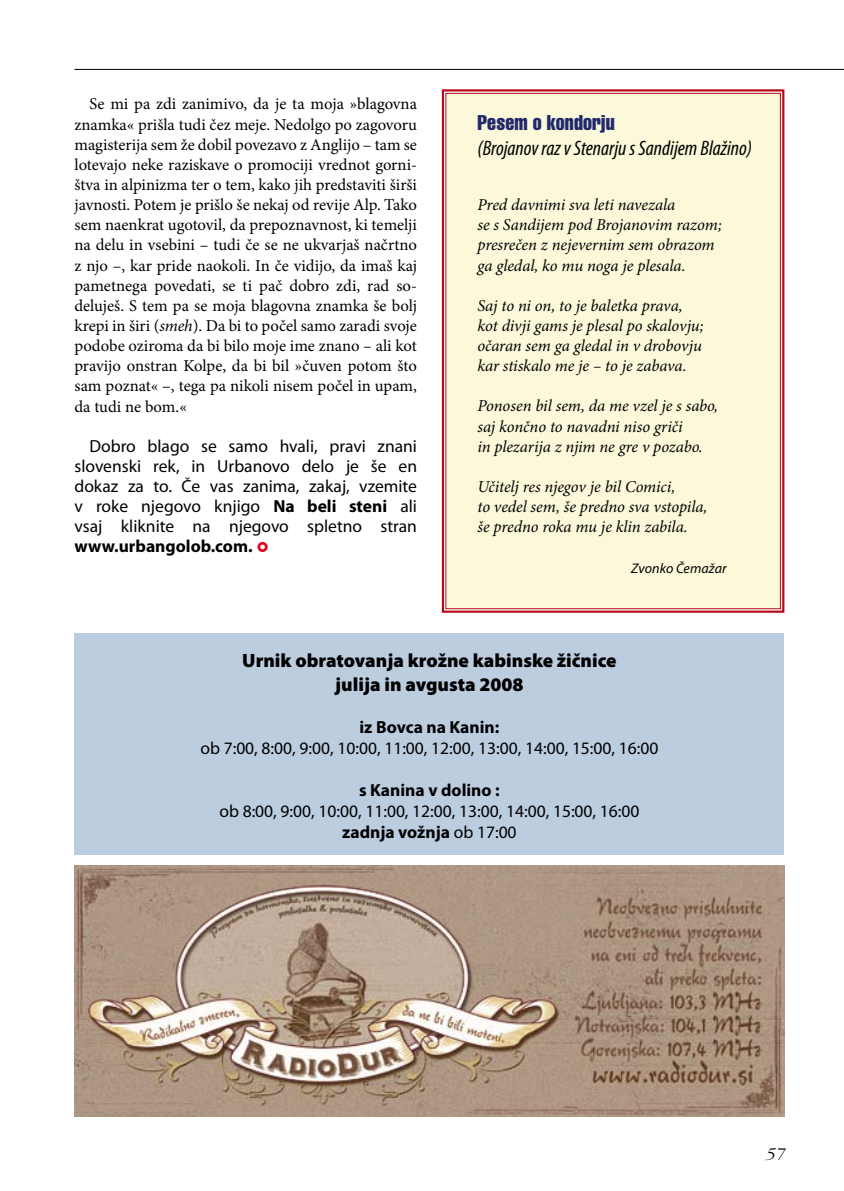
<style>
.page{position:relative;width:844px;height:1191px;background:#fff}
.page>*{position:absolute;margin:0;border:0;box-sizing:border-box;transform-origin:0 0}
.t1{font:italic condensed 21px "Myriad Pro";color:#000}
.t2{font:extra-condensed 21px "Helvetica";letter-spacing:.005em;color:#21296a}
.t3{font:900 19.25px/23.1px "Myriad Pro";color:#000;text-align:center}
.t4{font:17.5px/20.1px "Myriad Pro";color:#000;text-align:justify}
.t5{font:700 17.5px "Myriad Pro";color:#000}
.t6{font:italic 300 16.97px "Garamond";color:#000}
.t7{font:16.62px/20.1px "Minion Pro";color:#000;text-align:justify}
.t8{font:italic 16.62px/20.1px "Minion Pro";letter-spacing:-.005em;color:#000}
.t9{font:italic 14px "Myriad Pro";letter-spacing:.005em;color:#000}
.s1{font-style:italic}
.s2{font-weight:700}
.s3{font-family:"Markacija";font-size:14px;color:#e2001a}
</style>
<div class="page">
<hr style="left:74px;top:69px;width:769px;height:1px;background:#000">
<div style="left:74px;top:633px;width:710px;height:222px;background:#bdcde0"></div>
<img style="left:74px;top:865px;width:710px;height:251px">
<div style="left:441px;top:89px;width:344px;height:524px;background:#fcf9db"></div>
<p class="t7" style="left:74px;top:94px;width:344px;text-indent:15px">Se mi pa zdi zanimivo, da je ta moja »blagovna znamka« prišla tudi čez meje. Nedolgo po zagovoru magisterija sem že dobil povezavo z Anglijo – tam se lotevajo neke raziskave o promociji vrednot gorni&shy;štva in alpinizma ter o tem, kako jih predstaviti širši javnosti. Potem je prišlo še nekaj od revije Alp. Tako sem naenkrat ugotovil, da prepoznavnost, ki temelji na delu in vsebini – tudi če se ne ukvarjaš načrtno z njo –, kar pride naokoli. In če vidijo, da imaš kaj pametnega povedati, se ti pač dobro zdi, rad so&shy;deluješ. S tem pa se moja blagovna znamka še bolj krepi in širi (<span class="s1">smeh</span>). Da bi to počel samo zaradi svoje podobe oziroma da bi bilo moje ime znano – ali kot pravijo onstran Kolpe, da bi bil »čuven potom što sam poznat« –, tega pa nikoli nisem počel in upam, da tudi ne bom.«</p>
<p class="t4" style="left:74px;top:435px;width:344px;text-indent:15px">Dobro blago se samo hvali, pravi znani slovenski rek, in Urbanovo delo je še en dokaz za to. Če vas zanima, zakaj, vzemite v roke njegovo knjigo <span class="s2">Na beli steni</span> ali vsaj kliknite na njegovo spletno stran <span class="s2">www.urbangolob.com.</span> <span class="s3">m</span></p>
<p class="t2" style="left:477px;top:109px;width:139px">Pesem o kondorju</p>
<p class="t1" style="left:477px;top:135px;width:276px">(Brojanov raz v Stenarju s Sandijem Blažino)</p>
<p class="t8" style="left:477px;top:195px;width:246px">Pred davnimi sva leti navezala<br>se s Sandijem pod Brojanovim razom; presrečen z nejevernim sem obrazom ga gledal, ko mu noga je plesala.</p>
<p class="t8" style="left:477px;top:295px;width:228px">Saj to ni on, to je baletka prava, kot divji gams je plesal po skalovju; očaran sem ga gledal in v drobovju kar stiskalo me je – to je zabava.</p>
<p class="t8" style="left:477px;top:396px;width:242px">Ponosen bil sem, da me vzel je s sabo, saj končno to navadni niso griči<br>in plezarija z njim ne gre v pozabo.</p>
<p class="t8" style="left:477px;top:476px;width:231px">Učitelj res njegov je bil Comici,<br>to vedel sem, še predno sva vstopila, še predno roka mu je klin zabila.</p>
<p class="t9" style="left:631px;top:559px;width:97px">Zvonko Čemažar</p>
<p class="t3" style="left:242px;top:648px;width:376px">Urnik obratovanja krožne kabinske žičnice julija in avgusta 2008</p>
<p class="t5" style="left:359px;top:715px;width:141px">iz Bovca na Kanin:</p>
<p class="t4" style="left:200px;top:737px;width:459px">ob 7:00, 8:00, 9:00, 10:00, 11:00, 12:00, 13:00, 14:00, 15:00, 16:00</p>
<p class="t5" style="left:359px;top:778px;width:142px">s Kanina v dolino :</p>
<p class="t4" style="left:219px;top:800px;width:421px;line-height:21px;text-align:center">ob 8:00, 9:00, 10:00, 11:00, 12:00, 13:00, 14:00, 15:00, 16:00 <span class="s2">zadnja vožnja</span> ob 17:00</p>
<p class="t6" style="left:765px;top:1145px;width:20px">57</p>
</div>
